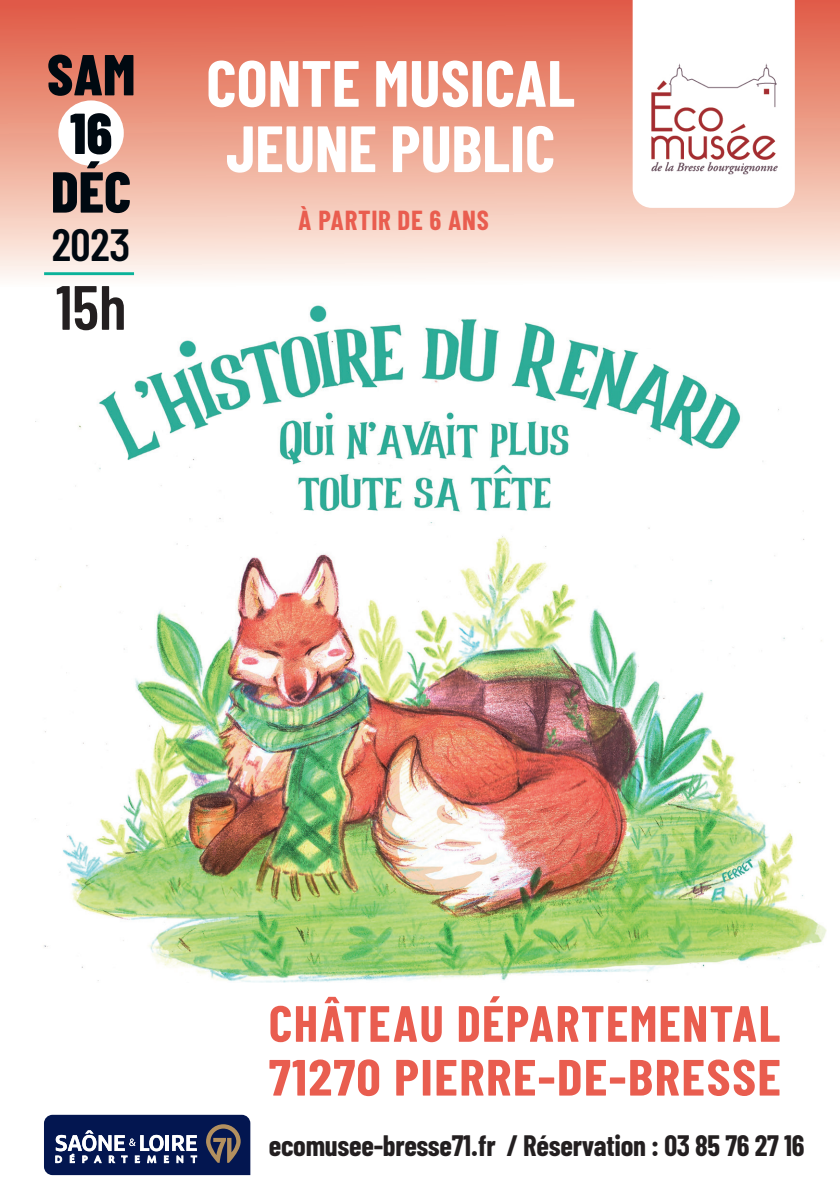
<style>
.page{position:relative;width:840px;height:1191px;background:#fff}
.page>*{position:absolute;margin:0;border:0;box-sizing:border-box;transform-origin:0 0}
.t1{font:700 65.4px/65.4px "Barlow Condensed";color:#fff;text-align:center}
.t2{font:600 62.4px "Barlow Condensed";color:#231f20}
.t3{font:800 57.6px/58.6px "Barlow Condensed";color:#000911;text-align:center}
.t4{font:700 50.8px/53.8px "Barlow Condensed";letter-spacing:.025em;color:#e95d4f}
.t5{font:600 45.2px "Barlow Condensed";color:#000911}
.t6{font:700 28.8px "Barlow Condensed";letter-spacing:-.01em;color:#231f20}
.t7{font:700 26.8px "Barlow Condensed";letter-spacing:.025em;color:#e95d4f}
</style>
<div class="page">
<div style="left:0;top:0;width:839px;height:286px;background:linear-gradient(to bottom,#df573d,#fef9f0)"></div>
<svg style="left:632px;top:0;width:162px;height:208px"></svg>
<svg style="left:44px;top:1114px;width:206px;height:61px;background:#303e6a"></svg>
<img style="left:638px;top:43px;width:149px;height:150px">
<img style="left:35px;top:305px;width:791px;height:677px">
<div style="left:58px;top:100px;width:66px;height:66px;background:#fff;border-radius:50%"></div>
<hr style="left:44px;top:272px;width:90px;height:3px;background:#0bb39a">
<h3 class="t3" style="left:47px;top:44px;width:90px">SAM<br>16<br>DÉC</h3>
<h3 class="t5" style="left:52px;top:216px;width:80px">2023</h3>
<h2 class="t2" style="left:56px;top:268px;width:72px">15h</h2>
<h1 class="t1" style="left:206px;top:49px;width:370px">CONTE MUSICAL<br>JEUNE PUBLIC</h1>
<p class="t7" style="left:298px;top:203px;width:192px">À PARTIR DE 6 ANS</p>
<h3 class="t4" style="left:268px;top:995px;width:513px">CHÂTEAU DÉPARTEMENTAL<br>71270 PIERRE-DE-BRESSE</h3>
<p class="t6" style="left:268px;top:1127px;width:537px">ecomusee-bresse71.fr / Réservation : 03 85 76 27 16</p>
</div>
